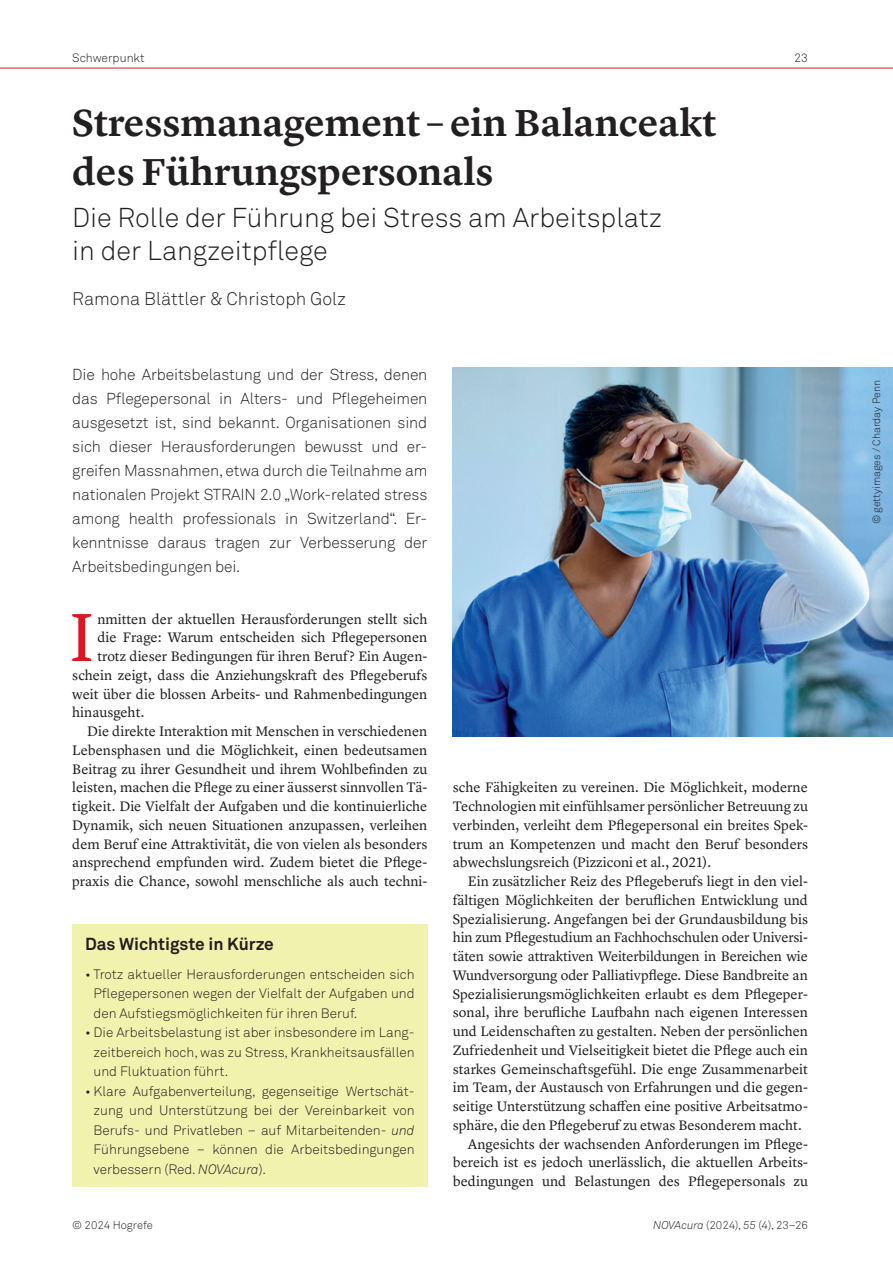
<style>
.page{position:relative;width:893px;height:1263px;background:#fff}
.page>*{position:absolute;margin:0;border:0;box-sizing:border-box;transform-origin:0 0}
.t1{font:70.8px "Lyon Text";color:#d91920}
.t2{font:600 39px/49.5px "Lyon Text";color:#231f20}
.t3{font:300 27px/33px "Akkurat Pro";color:#231f20}
.t4{font:300 18px "Akkurat Pro";color:#231f20}
.t5{font:700 17.25px "Akkurat Pro";color:#231f20}
.t6{font:300 15.75px/24px "Akkurat Pro";letter-spacing:-.01em;color:#231f20}
.t7{font:14.25px/18.8px "Lyon Text";color:#231f20;text-align:justify}
.t8{font:300 13.5px/19.5px "Akkurat Pro";color:#231f20;text-align:justify}
.t9{font:300 12px "Akkurat Pro";color:#231f20}
.t10{font:300 11.25px "Akkurat Pro";color:#231f20}
.t11{font:300 10.5px "Akkurat Pro";color:#231f20}
.s1{font-style:italic}
</style>
<div class="page">
<hr style="left:0;top:68px;width:893px;height:1px;background:#d91920">
<div style="left:72px;top:923px;width:355px;height:263px;background:#f1f2ae"></div>
<img style="left:453px;top:367px;width:440px;height:369px">
<p class="t9" style="left:72px;top:51px;width:74px">Schwerpunkt</p>
<p class="t9" style="left:794px;top:51px;width:15px">23</p>
<h2 class="t2" style="left:72px;top:95px;width:646px">Stressmanagement – ein Balanceakt des Führungspersonals</h2>
<h3 class="t3" style="left:72px;top:201px;width:591px">Die Rolle der Führung bei Stress am Arbeitsplatz in der Langzeitpflege</h3>
<p class="t4" style="left:72px;top:288px;width:275px">Ramona Blättler &amp; Christoph Golz</p>
<p class="t6" style="left:72px;top:362px;width:357px">Die hohe Arbeitsbelastung und der Stress, denen das Pflegepersonal in Alters- und Pflegeheimen ausgesetzt ist, sind bekannt. Organisationen sind sich dieser Herausforderungen bewusst und er&shy;greifen Massnahmen, etwa durch die Teilnahme am nationalen Projekt STRAIN 2.0 „Work-related stress among health professionals in Switzerland“. Er&shy;kenntnisse daraus tragen zur Verbesserung der Arbeitsbedingungen bei.</p>
<h1 class="t1" style="left:69px;top:583px;width:27px">I</h1>
<p class="t7" style="left:97px;top:608px;width:331px">nmitten der aktuellen Herausforderungen stellt sich</p>
<p class="t7" style="left:97px;top:627px;width:331px">die Frage: Warum entscheiden sich Pflegepersonen</p>
<p class="t7" style="left:97px;top:646px;width:331px">trotz dieser Bedingungen für ihren Beruf? Ein Augen-</p>
<p class="t7" style="left:72px;top:664px;width:357px">schein zeigt, dass die Anziehungskraft des Pflegeberufs</p>
<p class="t7" style="left:72px;top:683px;width:357px">weit über die blossen Arbeits- und Rahmenbedingungen</p>
<p class="t7" style="left:72px;top:702px;width:74px">hinausgeht.</p>
<p class="t7" style="left:87px;top:721px;width:342px">Die direkte Interaktion mit Menschen in verschiedenen</p>
<p class="t7" style="left:72px;top:739px;width:357px">Lebensphasen und die Möglichkeit, einen bedeutsamen</p>
<p class="t7" style="left:72px;top:758px;width:357px">Beitrag zu ihrer Gesundheit und ihrem Wohlbefinden zu</p>
<p class="t7" style="left:72px;top:777px;width:357px">leisten, machen die Pflege zu einer äusserst sinnvollen Tä-</p>
<p class="t7" style="left:72px;top:796px;width:357px">tigkeit. Die Vielfalt der Aufgaben und die kontinuierliche</p>
<p class="t7" style="left:72px;top:814px;width:357px">Dynamik, sich neuen Situationen anzupassen, verleihen</p>
<p class="t7" style="left:72px;top:833px;width:357px">dem Beruf eine Attraktivität, die von vielen als besonders</p>
<p class="t7" style="left:72px;top:852px;width:357px">ansprechend empfunden wird. Zudem bietet die Pflege-</p>
<p class="t7" style="left:72px;top:871px;width:357px">praxis die Chance, sowohl menschliche als auch techni-</p>
<p class="t5" style="left:85px;top:933px;width:190px">Das Wichtigste in Kürze</p>
<p class="t8" style="left:94px;top:964px;width:323px;text-indent:-9px">• Trotz aktueller Herausforderungen entscheiden sich Pflegepersonen wegen der Vielfalt der Aufgaben und den Aufstiegsmöglichkeiten für ihren Beruf.</p>
<p class="t8" style="left:94px;top:1023px;width:323px;text-indent:-9px">• Die Arbeitsbelastung ist aber insbesondere im Lang&shy;zeitbereich hoch, was zu Stress, Krankheitsausfällen und Fluktuation führt.</p>
<p class="t8" style="left:94px;top:1081px;width:323px;text-indent:-9px">• Klare Aufgabenverteilung, gegenseitige Wertschät&shy;zung und Unterstützung bei der Vereinbarkeit von Berufs- und Privatleben – auf Mitarbeitenden- <span class="s1">und </span>Führungsebene – können die Arbeitsbedingungen verbessern (Red. <span class="s1">NOVAcura</span>).</p>
<p class="t7" style="left:453px;top:777px;width:357px">sche Fähigkeiten zu vereinen. Die Möglichkeit, moderne Technologien mit einfühlsamer persönlicher Betreuung zu verbinden, verleiht dem Pflegepersonal ein breites Spek&shy;trum an Kompetenzen und macht den Beruf besonders abwechslungsreich (Pizziconi et al., 2021).</p>
<p class="t7" style="left:468px;top:871px;width:342px">Ein zusätzlicher Reiz des Pflegeberufs liegt in den viel-</p>
<p class="t7" style="left:453px;top:889px;width:357px">fältigen Möglichkeiten der beruflichen Entwicklung und</p>
<p class="t7" style="left:453px;top:908px;width:357px">Spezialisierung. Angefangen bei der Grundausbildung bis</p>
<p class="t7" style="left:453px;top:927px;width:357px">hin zum Pflegestudium an Fachhochschulen oder Universi-</p>
<p class="t7" style="left:453px;top:946px;width:357px">täten sowie attraktiven Weiterbildungen in Bereichen wie</p>
<p class="t7" style="left:453px;top:964px;width:357px">Wundversorgung oder Palliativpflege. Diese Bandbreite an</p>
<p class="t7" style="left:453px;top:983px;width:357px">Spezialisierungsmöglichkeiten erlaubt es dem Pflegeper-</p>
<p class="t7" style="left:453px;top:1002px;width:357px">sonal, ihre berufliche Laufbahn nach eigenen Interessen</p>
<p class="t7" style="left:453px;top:1021px;width:357px">und Leidenschaften zu gestalten. Neben der persönlichen</p>
<p class="t7" style="left:453px;top:1039px;width:357px">Zufriedenheit und Vielseitigkeit bietet die Pflege auch ein</p>
<p class="t7" style="left:453px;top:1058px;width:357px">starkes Gemeinschaftsgefühl. Die enge Zusammenarbeit</p>
<p class="t7" style="left:453px;top:1077px;width:357px">im Team, der Austausch von Erfahrungen und die gegen-</p>
<p class="t7" style="left:453px;top:1096px;width:357px">seitige Unterstützung schaffen eine positive Arbeitsatmo-</p>
<p class="t7" style="left:453px;top:1114px;width:350px">sphäre, die den Pflegeberuf zu etwas Besonderem macht.</p>
<p class="t7" style="left:468px;top:1133px;width:342px">Angesichts der wachsenden Anforderungen im Pflege-</p>
<p class="t7" style="left:453px;top:1152px;width:357px">bereich ist es jedoch unerlässlich, die aktuellen Arbeits-</p>
<p class="t7" style="left:453px;top:1171px;width:357px">bedingungen und Belastungen des Pflegepersonals zu</p>
<p class="t10" style="left:72px;top:1219px;width:82px">© 2024 Hogrefe</p>
<p class="t10" style="left:653px;top:1219px;width:156px"><span class="s1">NOVAcura</span> (2024), <span class="s1">55</span> (4), 23–26</p>
<p class="t11" style="left:870px;top:524px;width:146px;rotate:-90deg">© gettyimages / Charday Penn</p>
</div>
